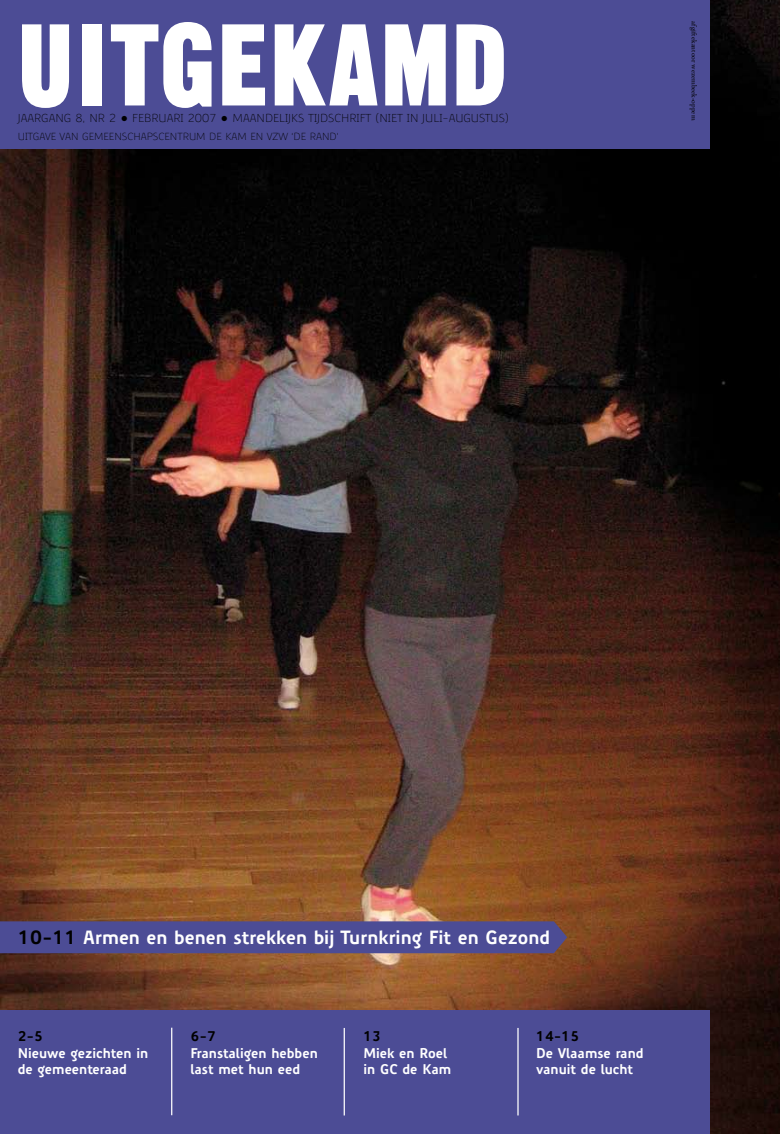
<style>
.page{position:relative;width:780px;height:1134px;background:#fff}
.page>*{position:absolute;margin:0;border:0;box-sizing:border-box;transform-origin:0 0}
.t1{font:112.5px "Cg Gothic No 4";color:#fff}
.t2{font:700 18.75px "Precious Sans";color:#fff}
.t3{font:700 13.75px/16.6px "Precious Sans";color:#fff}
.t4{font:700 13.75px "Precious Sans";color:#000}
.t5{font:300 11.25px "Precious Sans";color:#000}
.t6{font:300 10px "Precious Sans";color:#000}
.t7{font:7.5px "Bembo Book MT Pro";color:#000}
.s1{color:#000}
</style>
<div class="page">
<img style="left:0;top:0;width:780px;height:1134px">
<div style="left:0;top:1010px;width:709px;height:124px;background:#4c4c95"></div>
<div style="left:0;top:0;width:709px;height:149px;background:#4c4c95"></div>
<hr style="left:171px;top:1028px;width:1px;height:87px;background:#fff">
<hr style="left:343px;top:1028px;width:2px;height:87px;background:#fff">
<hr style="left:517px;top:1028px;width:1px;height:87px;background:#fff">
<div style="left:0;top:921px;width:567px;height:32px;background:#4c4c95"></div>
<h1 class="t1" style="left:18px;top:-1px;width:493px">UITGEKAMD</h1>
<p class="t5" style="left:18px;top:111px;width:492px">JAARGANG 8, NR 2 • FEBRUARI 2007 • MAANDELIJKS TIJDSCHRIFT (NIET IN JULI-AUGUSTUS)</p>
<p class="t6" style="left:18px;top:130px;width:322px">UITGAVE VAN GEMEENSCHAPSCENTRUM DE KAM EN VZW ‘DE RAND’</p>
<p class="t7" style="left:699px;top:21px;width:100px;rotate:90deg">afgiftekantoor wezembeek-oppem</p>
<h2 class="t2" style="left:18px;top:926px;width:533px"><span class="s1">10-11</span> Armen en benen strekken bij Turnkring Fit en Gezond</h2>
<p class="t4" style="left:18px;top:1027px;width:27px">2-5</p>
<p class="t3" style="left:18px;top:1044px;width:132px">Nieuwe gezichten in de gemeenteraad</p>
<p class="t4" style="left:190px;top:1027px;width:27px">6-7</p>
<p class="t3" style="left:190px;top:1044px;width:129px">Franstaligen hebben last met hun eed</p>
<p class="t4" style="left:363px;top:1027px;width:19px">13</p>
<p class="t3" style="left:363px;top:1044px;width:89px">Miek en Roel in GC de Kam</p>
<p class="t4" style="left:536px;top:1027px;width:44px">14-15</p>
<p class="t3" style="left:536px;top:1044px;width:109px">De Vlaamse rand vanuit de lucht</p>
</div>
